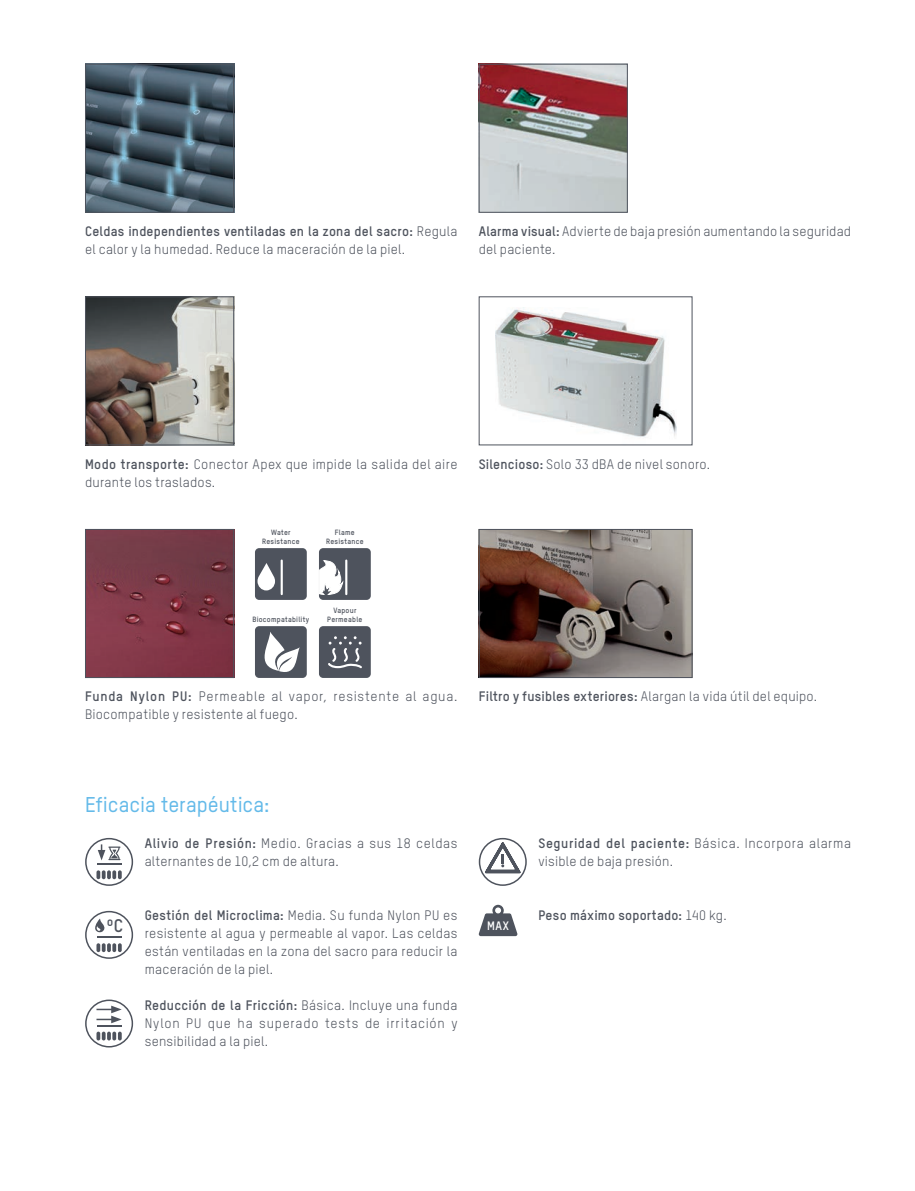
<style>
.page{position:relative;width:915px;height:1191px;background:#fff}
.page>*{position:absolute;margin:0;border:0;box-sizing:border-box;transform-origin:0 0}
.t1{font:500 21px "TSTAR";color:#64bae9}
.t2{font:700 18px "TSTAR";color:#4e535d}
.t3{font:13.5px/18px "TSTAR";letter-spacing:.02em;color:#4e535d}
.t4{font:13.5px/18px "TSTAR";letter-spacing:.04em;color:#4e535d}
.t5{font:700 13.5px "TSTAR";letter-spacing:.02em;color:#4e535d}
.t6{font:700 12px "TSTAR";color:#fff}
.t7{font:700 7.5px/9px "TSTAR";letter-spacing:.03em;color:#4e535d;text-align:center}
.s1{font-weight:700}
.s2{font-weight:400}
</style>
<div class="page">
<img style="left:87px;top:66px;width:145px;height:145px">
<div style="left:85px;top:64px;width:149px;height:149px;border:1px solid #4e535d"></div>
<img style="left:87px;top:298px;width:145px;height:145px">
<div style="left:85px;top:296px;width:149px;height:149px;border:1px solid #4e535d"></div>
<img style="left:480px;top:66px;width:145px;height:145px">
<div style="left:478px;top:64px;width:149px;height:149px;border:1px solid #4e535d"></div>
<img style="left:87px;top:531px;width:145px;height:145px">
<div style="left:85px;top:529px;width:149px;height:149px;border:1px solid #4e535d"></div>
<img style="left:495px;top:307px;width:180px;height:130px">
<div style="left:478px;top:296px;width:214px;height:149px;border:1px solid #4e535d"></div>
<img style="left:480px;top:531px;width:210px;height:145px">
<div style="left:478px;top:529px;width:214px;height:149px;border:1px solid #4e535d"></div>
<div style="left:85px;top:838px;width:48px;height:48px;border:2px solid #4e535d;border-radius:50%"></div>
<hr style="left:97px;top:863px;width:25px;height:2px;background:#4e535d">
<svg style="left:96px;top:870px;width:26px;height:9px"></svg>
<svg style="left:98px;top:844px;width:22px;height:16px"></svg>
<svg style="left:92px;top:918px;width:13px;height:15px"></svg>
<div style="left:85px;top:911px;width:48px;height:48px;border:2px solid #4e535d;border-radius:50%"></div>
<hr style="left:97px;top:936px;width:25px;height:2px;background:#4e535d">
<svg style="left:96px;top:943px;width:26px;height:9px"></svg>
<svg style="left:96px;top:1005px;width:26px;height:18px"></svg>
<div style="left:85px;top:999px;width:48px;height:48px;border:2px solid #4e535d;border-radius:50%"></div>
<hr style="left:97px;top:1024px;width:25px;height:2px;background:#4e535d">
<svg style="left:96px;top:1031px;width:26px;height:9px"></svg>
<svg style="left:478px;top:904px;width:39px;height:32px"></svg>
<div style="left:478px;top:838px;width:48px;height:48px;border:2px solid #4e535d;border-radius:50%"></div>
<svg style="left:484px;top:842px;width:36px;height:31px"></svg>
<div style="left:255px;top:626px;width:52px;height:52px;background:#4e535d;border-radius:4px"></div>
<svg style="left:255px;top:632px;width:44px;height:44px"></svg>
<div style="left:319px;top:548px;width:51px;height:52px;background:#4e535d;border-radius:4px"></div>
<hr style="left:345px;top:560px;width:2px;height:34px;background:#fff">
<svg style="left:319px;top:560px;width:25px;height:34px"></svg>
<div style="left:255px;top:548px;width:52px;height:52px;background:#4e535d;border-radius:4px"></div>
<svg style="left:257px;top:563px;width:18px;height:27px"></svg>
<hr style="left:280px;top:560px;width:3px;height:34px;background:#fff">
<div style="left:319px;top:626px;width:51px;height:52px;background:#4e535d;border-radius:4px"></div>
<svg style="left:328px;top:636px;width:34px;height:32px"></svg>
<p class="t3" style="left:85px;top:222px;width:374px"><span class="s1">Celdas independientes ventiladas en la zona del sacro:</span> Regula el calor y la humedad. Reduce la maceración de la piel.</p>
<p class="t3" style="left:478px;top:222px;width:374px"><span class="s1">Alarma visual:</span> Advierte de baja presión aumentando la seguridad del paciente.</p>
<p class="t3" style="left:85px;top:454px;width:374px"><span class="s1">Modo transporte:</span> Conector Apex que impide la salida del aire durante los traslados.</p>
<p class="t7" style="left:262px;top:527px;width:39px">Water<br>Resistance</p>
<p class="t7" style="left:326px;top:527px;width:39px">Flame<br>Resistance</p>
<p class="t3" style="left:478px;top:454px;width:233px"><span class="s1">Silencioso:</span> Solo 33 dBA de nivel sonoro.</p>
<p class="t7" style="left:252px;top:614px;width:58px">Biocompatability</p>
<p class="t7" style="left:327px;top:605px;width:37px">Vapour<br>Permeable</p>
<p class="t4" style="left:85px;top:687px;width:374px"><span class="s1">Funda Nylon PU:</span> Permeable al vapor, resistente al agua.<br>Biocompatible y resistente al fuego.</p>
<p class="t3" style="left:478px;top:687px;width:340px"><span class="s1">Filtro y fusibles exteriores:</span> Alargan la vida útil del equipo.</p>
<h1 class="t1" style="left:85px;top:792px;width:186px">Eficacia terapéutica:</h1>
<p class="t3" style="left:145px;top:834px;width:314px"><span class="s1">Alivio de Presión:</span> Medio. Gracias a sus 18 celdas alternantes de 10,2 cm de altura.</p>
<p class="t3" style="left:538px;top:834px;width:314px"><span class="s1">Seguridad del paciente:</span> Básica. Incorpora alarma visible de baja presión.</p>
<p class="t3" style="left:145px;top:906px;width:314px;text-align:justify"><span class="s1">Gestión del Microclima:</span> Media. Su funda Nylon PU es resistente al agua y permeable al vapor. Las celdas están ventiladas en la zona del sacro para reducir la maceración de la piel.</p>
<p class="t3" style="left:145px;top:996px;width:314px;text-align:justify"><span class="s1">Reducción de la Fricción:</span> Básica. Incluye una funda Nylon PU que ha superado tests de irritación y sensibilidad a la piel.</p>
<h2 class="t2" style="left:106px;top:915px;width:18px">ºC</h2>
<p class="t6" style="left:487px;top:918px;width:23px">MAX</p>
<p class="t5" style="left:538px;top:907px;width:190px">Peso máximo soportado: <span class="s2">140 kg.</span></p>
</div>
